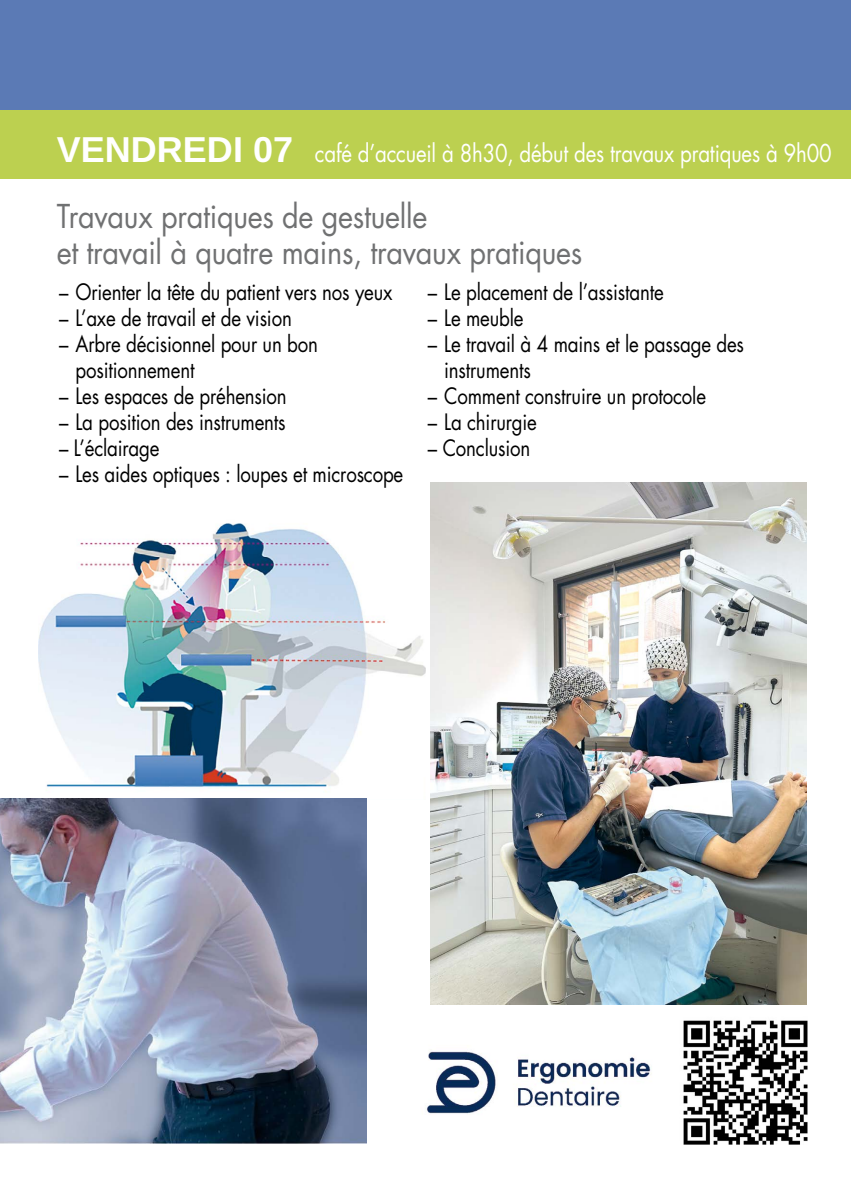
<style>
.page{position:relative;width:851px;height:1191px;background:#fff}
.page>*{position:absolute;margin:0;border:0;box-sizing:border-box;transform-origin:0 0}
.t1{font:32px/36px "Futura";letter-spacing:-.01em;color:#707172;scale:.9 1}
.t2{font:24px "Futura";letter-spacing:-.01em;color:#fff;scale:.85 1}
.t3{font:22px/26px "Futura";letter-spacing:-.01em;color:#000;scale:.85 1}
.s1{font-family:"Helvetica";font-weight:700;font-size:36px}
</style>
<div class="page">
<div style="left:0;top:0;width:850px;height:113px;background:#5b7ab5"></div>
<div style="left:0;top:111px;width:850px;height:68px;background:#bcd050"></div>
<img style="left:38px;top:523px;width:387px;height:269px">
<img style="left:426px;top:1051px;width:226px;height:63px">
<img style="left:0;top:798px;width:367px;height:345px">
<img style="left:430px;top:483px;width:376px;height:521px">
<img style="left:683px;top:1020px;width:125px;height:125px">
<p class="t2" style="left:57px;top:137px;width:912px"><span class="s1">VENDREDI 07</span> café d’accueil à 8h30, début des travaux pratiques à 9h00</p>
<h1 class="t1" style="left:57px;top:198px;width:585px">Travaux pratiques de gestuelle<br>et travail à quatre mains, travaux pratiques</h1>
<p class="t3" style="left:59px;top:279px;width:394px">– Orienter la tête du patient vers nos yeux</p>
<p class="t3" style="left:59px;top:305px;width:275px">– L’axe de travail et de vision</p>
<p class="t3" style="left:75px;top:331px;width:287px;text-indent:-16px">– Arbre décisionnel pour un bon positionnement</p>
<p class="t3" style="left:59px;top:383px;width:269px">– Les espaces de préhension</p>
<p class="t3" style="left:59px;top:409px;width:268px">– La position des instruments</p>
<p class="t3" style="left:59px;top:435px;width:120px">– L’éclairage</p>
<p class="t3" style="left:59px;top:461px;width:406px">– Les aides optiques : loupes et microscope</p>
<p class="t3" style="left:427px;top:279px;width:279px">– Le placement de l’assistante</p>
<p class="t3" style="left:427px;top:305px;width:114px">– Le meuble</p>
<p class="t3" style="left:444px;top:331px;width:354px;text-indent:-16px">– Le travail à 4 mains et le passage des instruments</p>
<p class="t3" style="left:427px;top:383px;width:329px">– Comment construire un protocole</p>
<p class="t3" style="left:427px;top:409px;width:130px">– La chirurgie</p>
<p class="t3" style="left:427px;top:435px;width:122px">– Conclusion</p>
</div>
